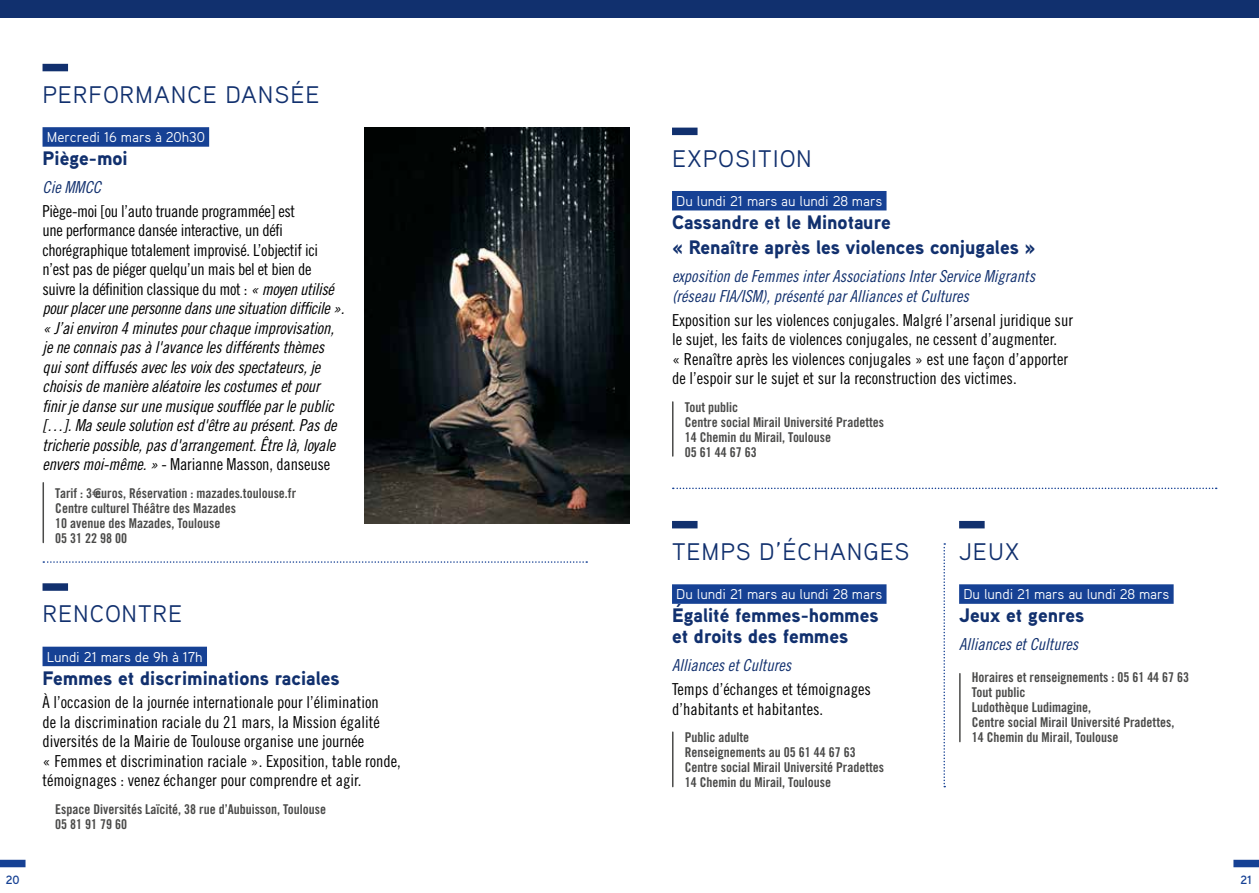
<style>
.page{position:relative;width:1259px;height:893px;background:#fff}
.page>*{position:absolute;margin:0;border:0;box-sizing:border-box;transform-origin:0 0}
.genre{font:24px "Aaux Pro";letter-spacing:.04em;color:#11306e}
.titre{font:900 19.5px/21px "Aaux Pro";color:#11306e}
.texte_C11{font:16.5px/19.5px "Trade Gothic Cond Eighteen";color:#000}
.texte_C11-2{font:16.5px/19.5px "Trade Gothic Cond Eighteen Obl";letter-spacing:-.01em;color:#000}
.texte_C11-3{font:16.5px/19.5px "Trade Gothic Cond Eighteen";letter-spacing:-.02em;color:#000}
.PAR{font:16.5px/19.5px "Trade Gothic Cond Eighteen Obl";color:#11306e}
.Date{font:14.25px "Aaux Pro";color:#fff}
.infos{font:13.5px/15px "Trade Gothic Bold Cond Twenty";color:#4a4a49}
.t1{font:700 12px "Aaux Pro";color:#164194}
.s1{font-family:"Trade Gothic Cond Eighteen Obl"}
.s2{font-family:"Trade Gothic Cond Eighteen"}
</style>
<div class="page">
<div style="left:0;top:0;width:1259px;height:18px;background:#11306e"></div>
<div style="left:43px;top:647px;width:164px;height:19px;background:#164194"></div>
<div style="left:43px;top:583px;width:25px;height:8px;background:#11306e"></div>
<img style="left:364px;top:128px;width:265px;height:396px">
<svg style="left:943px;top:543px;width:2px;height:244px"></svg>
<div style="left:43px;top:127px;width:166px;height:20px;background:#164194"></div>
<div style="left:43px;top:64px;width:25px;height:7px;background:#11306e"></div>
<hr style="left:43px;top:483px;width:1px;height:59px;background:#4a4a49">
<div style="left:672px;top:191px;width:214px;height:19px;background:#164194"></div>
<div style="left:672px;top:128px;width:25px;height:7px;background:#11306e"></div>
<hr style="left:672px;top:402px;width:1px;height:54px;background:#4a4a49">
<svg style="left:673px;top:488px;width:543px;height:1px"></svg>
<svg style="left:43px;top:561px;width:544px;height:2px"></svg>
<div style="left:672px;top:584px;width:214px;height:20px;background:#164194"></div>
<div style="left:672px;top:521px;width:25px;height:7px;background:#11306e"></div>
<hr style="left:672px;top:732px;width:1px;height:55px;background:#4a4a49">
<div style="left:959px;top:584px;width:214px;height:20px;background:#164194"></div>
<div style="left:959px;top:521px;width:25px;height:7px;background:#11306e"></div>
<hr style="left:959px;top:674px;width:1px;height:68px;background:#4a4a49">
<div style="left:1233px;top:860px;width:26px;height:7px;background:#164194"></div>
<div style="left:0;top:860px;width:26px;height:7px;background:#164194"></div>
<p class="genre" style="left:43px;top:79px;width:279px">PERFORMANCE DANSÉE</p>
<p class="Date" style="left:47px;top:128px;width:160px">Mercredi 16 mars à 20h30</p>
<p class="titre" style="left:43px;top:147px;width:87px">Piège-moi</p>
<p class="PAR" style="left:43px;top:177px;width:60px">Cie MMCC</p>
<p class="texte_C11-3" style="left:43px;top:201px;width:303px">Piège-moi [ou l’auto truande programmée] est<br>une performance dansée interactive, un défi chorégraphique totalement improvisé. L’objectif ici n’est pas de piéger quelqu’un mais bel et bien de suivre la définition classique du mot : <span class="s1">« moyen utilisé pour placer une personne dans une situation difficile ».</span></p>
<p class="texte_C11-2" style="left:43px;top:318px;width:295px">« J’ai environ 4 minutes pour chaque improvisation, je ne connais pas à l'avance les différents thèmes qui sont diffusés avec les voix des spectateurs, je choisis de manière aléatoire les costumes et pour finir je danse sur une musique soufflée par le public […]. Ma seule solution est d'être au présent. Pas de tricherie possible, pas d'arrangement. Être là, loyale envers moi-même. » <span class="s2">- Marianne Masson, danseuse</span></p>
<p class="infos" style="left:55px;top:486px;width:242px">Tarif : 3€euros, Réservation : mazades.toulouse.fr Centre culturel Théâtre des Mazades<br>10 avenue des Mazades, Toulouse<br>05 31 22 98 00</p>
<p class="genre" style="left:43px;top:599px;width:141px">RENCONTRE</p>
<p class="Date" style="left:47px;top:648px;width:157px">Lundi 21 mars de 9h à 17h</p>
<p class="titre" style="left:43px;top:667px;width:299px">Femmes et discriminations raciales</p>
<p class="texte_C11" style="left:43px;top:693px;width:360px">À l’occasion de la journée internationale pour l’élimination<br>de la discrimination raciale du 21 mars, la Mission égalité diversités de la Mairie de Toulouse organise une journée<br>« Femmes et discrimination raciale ». Exposition, table ronde, témoignages : venez échanger pour comprendre et agir.</p>
<p class="infos" style="left:55px;top:802px;width:272px">Espace Diversités Laïcité, 38 rue d’Aubuisson, Toulouse<br>05 81 91 79 60</p>
<p class="genre" style="left:672px;top:143px;width:141px">EXPOSITION</p>
<p class="Date" style="left:676px;top:192px;width:207px">Du lundi 21 mars au lundi 28 mars</p>
<p class="titre" style="left:672px;top:211px;width:220px">Cassandre et le Minotaure</p>
<p class="titre" style="left:672px;top:236px;width:365px">« Renaître après les violences conjugales »</p>
<p class="PAR" style="left:672px;top:266px;width:364px">exposition de Femmes inter Associations Inter Service Migrants (réseau FIA/ISM), présenté par Alliances et Cultures</p>
<p class="texte_C11" style="left:672px;top:310px;width:402px">Exposition sur les violences conjugales. Malgré l’arsenal juridique sur le sujet, les faits de violences conjugales, ne cessent d’augmenter.<br>« Renaître après les violences conjugales » est une façon d’apporter de l’espoir sur le sujet et sur la reconstruction des victimes.</p>
<p class="infos" style="left:685px;top:399px;width:201px">Tout public<br>Centre social Mirail Université Pradettes<br>14 Chemin du Mirail, Toulouse<br>05 61 44 67 63</p>
<p class="genre" style="left:672px;top:536px;width:239px">TEMPS D’ÉCHANGES</p>
<p class="Date" style="left:676px;top:585px;width:207px">Du lundi 21 mars au lundi 28 mars</p>
<p class="titre" style="left:672px;top:604px;width:208px">Égalité femmes-hommes et droits des femmes</p>
<p class="PAR" style="left:672px;top:655px;width:121px">Alliances et Cultures</p>
<p class="texte_C11" style="left:672px;top:679px;width:200px">Temps d’échanges et témoignages d’habitants et habitantes.</p>
<p class="infos" style="left:685px;top:730px;width:201px">Public adulte<br>Renseignements au 05 61 44 67 63<br>Centre social Mirail Université Pradettes<br>14 Chemin du Mirail, Toulouse</p>
<p class="genre" style="left:959px;top:536px;width:62px">JEUX</p>
<p class="Date" style="left:963px;top:585px;width:207px">Du lundi 21 mars au lundi 28 mars</p>
<p class="titre" style="left:959px;top:604px;width:127px">Jeux et genres</p>
<p class="PAR" style="left:959px;top:634px;width:121px">Alliances et Cultures</p>
<p class="infos" style="left:972px;top:670px;width:219px">Horaires et renseignements : 05 61 44 67 63<br>Tout public<br>Ludothèque Ludimagine,<br>Centre social Mirail Université Pradettes,<br>14 Chemin du Mirail, Toulouse</p>
<p class="t1" style="left:6px;top:873px;width:15px">20</p>
<p class="t1" style="left:1240px;top:873px;width:13px">21</p>
</div>
